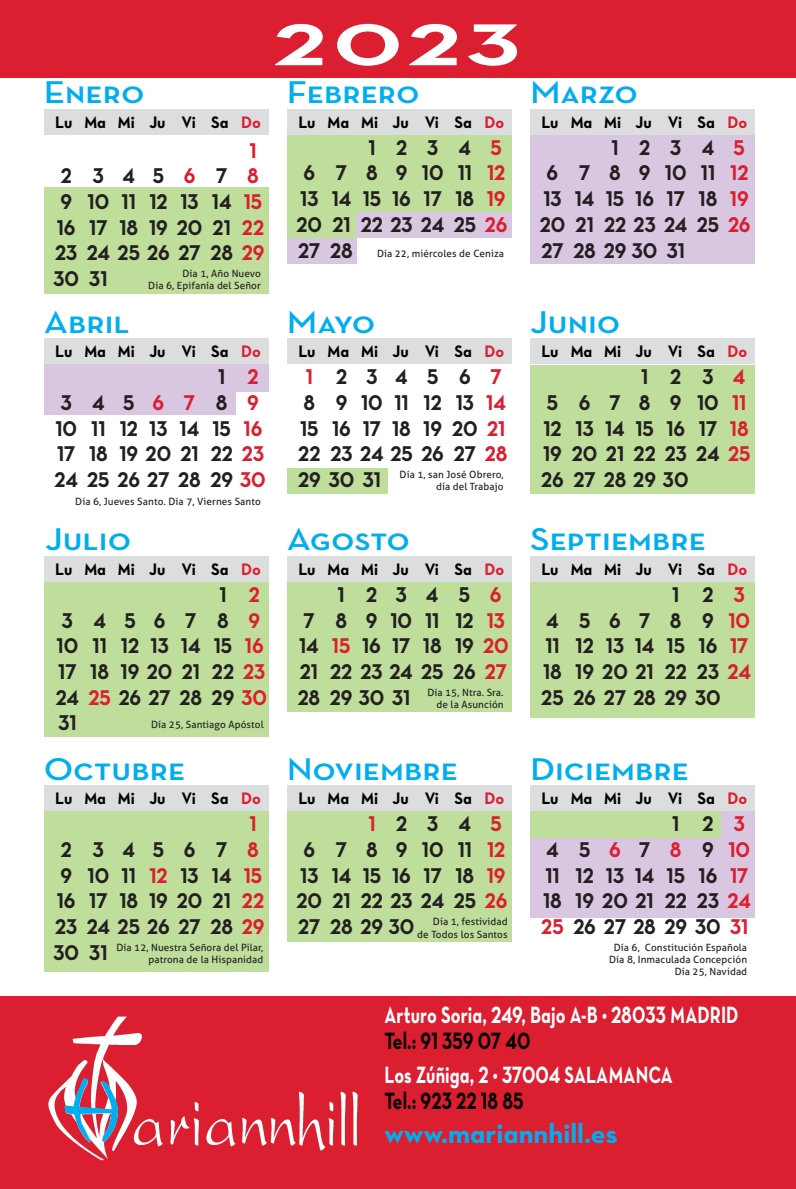
<style>
.page{position:relative;width:796px;height:1189px;background:#fff}
.page>*{position:absolute;margin:0;border:0;box-sizing:border-box;transform-origin:0 0}
.t1{font:60px "Neutra Text Bold Alt";color:#fff;scale:1.54 1}
.t2{font:32px "Neutra Text Demi SC";color:#00aeef;scale:1.15 1}
.t3{font:28px "Neutra Text Bold Alt";color:#00aeef}
.t4{font:24px "Neutra Text Bold Alt";letter-spacing:.005em;color:#fff;scale:.75 1}
.t5{font:24px "Neutra Text Bold Alt";letter-spacing:.005em;color:#000002;scale:.75 1}
.t6{font:21.6px/25.6px "Neutra Text Bold Alt";color:#231f20;scale:.9 1}
.t7{font:21.6px "Neutra Text Bold Alt";color:#db1f31;scale:.9 1}
.t8{font:16.8px "Neutra Text Bold Alt";letter-spacing:-.01em;color:#000002;scale:.95 1}
.t9{font:10px/12px "Aller";letter-spacing:.01em;color:#231f20;text-align:right}
.s1{color:#db1f31}
</style>
<div class="page">
<div style="left:0;top:996px;width:795px;height:193px;background:#db1f31"></div>
<div style="left:0;top:0;width:795px;height:78px;background:#db1f31"></div>
<img style="left:48px;top:1016px;width:310px;height:145px">
<img style="left:61px;top:1064px;width:61px;height:83px">
<div style="left:44px;top:187px;width:224px;height:107px;background:#bfdd9b"></div>
<div style="left:529px;top:365px;width:225px;height:128px;background:#bfdd9b"></div>
<div style="left:287px;top:468px;width:100px;height:25px;background:#bfdd9b"></div>
<div style="left:287px;top:135px;width:224px;height:103px;background:#bfdd9b"></div>
<div style="left:529px;top:135px;width:225px;height:129px;background:#d9c6e0"></div>
<div style="left:356px;top:212px;width:155px;height:25px;background:#d9c6e0"></div>
<div style="left:287px;top:238px;width:69px;height:26px;background:#d9c6e0"></div>
<div style="left:44px;top:364px;width:224px;height:51px;background:#d9c6e0"></div>
<div style="left:236px;top:392px;width:32px;height:38px;background:#fff"></div>
<div style="left:44px;top:109px;width:224px;height:25px;background:#dcdddf"></div>
<div style="left:287px;top:109px;width:224px;height:25px;background:#dcdddf"></div>
<div style="left:529px;top:109px;width:225px;height:25px;background:#dcdddf"></div>
<div style="left:44px;top:338px;width:224px;height:26px;background:#dcdddf"></div>
<div style="left:287px;top:338px;width:224px;height:26px;background:#dcdddf"></div>
<div style="left:529px;top:338px;width:225px;height:26px;background:#dcdddf"></div>
<div style="left:44px;top:580px;width:224px;height:157px;background:#bfdd9b"></div>
<div style="left:44px;top:556px;width:224px;height:25px;background:#dcdddf"></div>
<div style="left:287px;top:580px;width:224px;height:132px;background:#bfdd9b"></div>
<div style="left:287px;top:556px;width:224px;height:25px;background:#dcdddf"></div>
<div style="left:529px;top:580px;width:225px;height:138px;background:#bfdd9b"></div>
<div style="left:529px;top:556px;width:225px;height:25px;background:#dcdddf"></div>
<div style="left:44px;top:810px;width:224px;height:161px;background:#bfdd9b"></div>
<div style="left:44px;top:785px;width:224px;height:26px;background:#dcdddf"></div>
<div style="left:287px;top:810px;width:224px;height:131px;background:#bfdd9b"></div>
<div style="left:529px;top:805px;width:191px;height:33px;background:#bfdd9b"></div>
<div style="left:529px;top:838px;width:225px;height:79px;background:#d9c6e0"></div>
<div style="left:720px;top:811px;width:34px;height:27px;background:#d9c6e0"></div>
<div style="left:287px;top:785px;width:224px;height:26px;background:#dcdddf"></div>
<div style="left:529px;top:785px;width:225px;height:26px;background:#dcdddf"></div>
<h2 class="t2" style="left:44px;top:73px;width:89px">Enero</h2>
<p class="t8" style="left:55px;top:112px;width:218px">Lu Ma Mi Ju Vi Sa <span class="s1">Do</span></p>
<p class="t7" style="left:249px;top:138px;width:9px">1</p>
<p class="t6" style="left:61px;top:163px;width:221px">23 4 5<span class="s1">6</span> 7<span class="s1">8</span></p>
<p class="t6" style="left:60px;top:189px;width:226px">9 10 11 12 13 14 <span class="s1">15</span></p>
<p class="t6" style="left:57px;top:214px;width:232px">16 17 18 19 20 21 <span class="s1">22</span></p>
<p class="t6" style="left:55px;top:240px;width:234px">23 24 25 26 27 28 <span class="s1">29</span></p>
<p class="t6" style="left:53px;top:266px;width:62px">30 31</p>
<p class="t9" style="left:148px;top:268px;width:114px">Día 1, Año Nuevo<br>Día 6, Epifanía del Señor</p>
<h2 class="t2" style="left:44px;top:303px;width:76px">Abril</h2>
<p class="t8" style="left:55px;top:341px;width:218px">Lu Ma Mi Ju Vi Sa <span class="s1">Do</span></p>
<p class="t6" style="left:54px;top:364px;width:236px;text-indent:164px">1 <span class="s1">2<br></span>34 5 <span class="s1">6 7</span> 8<span class="s1">9<br></span>10 11 12 13 14 15 <span class="s1">16<br></span>17 18 19 20 21 22 <span class="s1">23<br></span>24 25 26 27 28 29 <span class="s1">30</span></p>
<p class="t9" style="left:75px;top:496px;width:187px">Día 6, Jueves Santo. Día 7, Viernes Santo</p>
<h1 class="t1" style="left:274px;top:9px;width:161px">2023</h1>
<h2 class="t2" style="left:287px;top:73px;width:117px">Febrero</h2>
<p class="t8" style="left:298px;top:112px;width:218px">Lu Ma Mi Ju Vi Sa <span class="s1">Do</span></p>
<p class="t6" style="left:368px;top:134px;width:150px">1234 <span class="s1">5</span></p>
<p class="t6" style="left:303px;top:160px;width:225px">6 7 8 9 10 11 <span class="s1">12</span></p>
<p class="t6" style="left:300px;top:186px;width:229px">13 14 15 16 17 18 <span class="s1">19</span></p>
<p class="t6" style="left:296px;top:212px;width:236px">20 21 22 23 24 25 <span class="s1">26</span></p>
<p class="t6" style="left:298px;top:237px;width:62px">27 28</p>
<p class="t9" style="left:377px;top:247px;width:128px">Día 22, miércoles de Ceniza</p>
<h2 class="t2" style="left:287px;top:303px;width:78px">Mayo</h2>
<p class="t8" style="left:298px;top:341px;width:218px">Lu Ma Mi Ju Vi Sa <span class="s1">Do</span></p>
<p class="t6" style="left:298px;top:364px;width:234px;text-indent:8px"><span class="s1">1</span> 2 3 4 56<span class="s1">7<br></span>8 9 10 11 12 13 <span class="s1">14<br></span>15 16 17 18 19 20 <span class="s1">21<br></span>22 23 24 25 26 27 <span class="s1">28<br></span>29 30 31</p>
<p class="t9" style="left:399px;top:468px;width:105px">Día 1, san José Obrero, día del Trabajo</p>
<h2 class="t2" style="left:45px;top:520px;width:76px">Julio</h2>
<p class="t8" style="left:55px;top:559px;width:218px">Lu Ma Mi Ju Vi Sa <span class="s1">Do</span></p>
<p class="t6" style="left:56px;top:581px;width:236px;text-indent:164px">1 <span class="s1">2<br></span>34 5 678<span class="s1">9<br></span>10 11 12 13 14 15 <span class="s1">16<br></span>17 18 19 20 21 22 <span class="s1">23<br></span>24 <span class="s1">25</span> 26 27 28 29 <span class="s1">30<br></span>31</p>
<p class="t9" style="left:151px;top:718px;width:114px">Día 25, Santiago Apóstol</p>
<h2 class="t2" style="left:287px;top:520px;width:109px">Agosto</h2>
<p class="t8" style="left:298px;top:559px;width:218px">Lu Ma Mi Ju Vi Sa <span class="s1">Do</span></p>
<p class="t6" style="left:297px;top:581px;width:236px;text-indent:40px">12 3 45<span class="s1">6<br></span>7 8 9 10 11 12 <span class="s1">13<br></span>14 <span class="s1">15</span> 16 17 18 19 <span class="s1">20<br></span>21 22 23 24 25 26 <span class="s1">27<br></span>28 29 30 31</p>
<p class="t9" style="left:427px;top:686px;width:78px">Día 15, Ntra. Sra. de la Asunción</p>
<h2 class="t2" style="left:44px;top:750px;width:124px">Octubre</h2>
<p class="t8" style="left:55px;top:788px;width:218px">Lu Ma Mi Ju Vi Sa <span class="s1">Do</span></p>
<p class="t7" style="left:249px;top:811px;width:9px">1</p>
<p class="t6" style="left:61px;top:837px;width:221px">23 4 567<span class="s1">8</span></p>
<p class="t6" style="left:60px;top:862px;width:226px">9 10 11 <span class="s1">12</span> 13 14 <span class="s1">15</span></p>
<p class="t6" style="left:57px;top:888px;width:232px">16 17 18 19 20 21 <span class="s1">22</span></p>
<p class="t6" style="left:55px;top:914px;width:234px">23 24 25 26 27 28 <span class="s1">29</span></p>
<p class="t6" style="left:53px;top:939px;width:62px">30 31</p>
<p class="t9" style="left:116px;top:941px;width:148px">Día 12, Nuestra Señora del Pilar, patrona de la Hispanidad</p>
<h2 class="t2" style="left:287px;top:750px;width:150px">Noviembre</h2>
<p class="t8" style="left:298px;top:788px;width:218px">Lu Ma Mi Ju Vi Sa <span class="s1">Do</span></p>
<p class="t6" style="left:368px;top:811px;width:150px"><span class="s1">1</span> 234 <span class="s1">5</span></p>
<p class="t6" style="left:303px;top:837px;width:225px">6 7 8 9 10 11 <span class="s1">12</span></p>
<p class="t6" style="left:300px;top:862px;width:229px">13 14 15 16 17 18 <span class="s1">19</span></p>
<p class="t6" style="left:296px;top:888px;width:236px">20 21 22 23 24 25 <span class="s1">26</span></p>
<p class="t6" style="left:298px;top:914px;width:130px">27 28 29 30</p>
<p class="t9" style="left:417px;top:916px;width:92px">Día 1, festividad<br>de Todos los Santos</p>
<h2 class="t2" style="left:529px;top:73px;width:95px">Marzo</h2>
<p class="t8" style="left:541px;top:112px;width:218px">Lu Ma Mi Ju Vi Sa <span class="s1">Do</span></p>
<p class="t6" style="left:611px;top:134px;width:150px">1234 <span class="s1">5</span></p>
<p class="t6" style="left:546px;top:160px;width:225px">6 7 8 9 10 11 <span class="s1">12</span></p>
<p class="t6" style="left:543px;top:186px;width:229px">13 14 15 16 17 18 <span class="s1">19</span></p>
<p class="t6" style="left:539px;top:212px;width:236px">20 21 22 23 24 25 <span class="s1">26</span></p>
<p class="t6" style="left:541px;top:237px;width:161px">27 28 29 30 31</p>
<h2 class="t2" style="left:529px;top:303px;width:80px">Junio</h2>
<p class="t8" style="left:541px;top:341px;width:218px">Lu Ma Mi Ju Vi Sa <span class="s1">Do</span></p>
<p class="t6" style="left:541px;top:364px;width:234px;text-indent:100px">1 2 3 <span class="s1">4<br></span>5 6 7 8 9 10 <span class="s1">11<br></span>12 13 14 15 16 17 <span class="s1">18<br></span>19 20 21 22 23 24 <span class="s1">25<br></span>26 27 28 29 30</p>
<h2 class="t2" style="left:529px;top:520px;width:154px">Septiembre</h2>
<p class="t8" style="left:541px;top:559px;width:218px">Lu Ma Mi Ju Vi Sa <span class="s1">Do</span></p>
<p class="t6" style="left:541px;top:581px;width:234px;text-indent:131px">1 2 <span class="s1">3<br></span>45 6 789 <span class="s1">10<br></span>11 12 13 14 15 16 <span class="s1">17<br></span>18 19 20 21 22 23 <span class="s1">24<br></span>25 26 27 28 29 30</p>
<h2 class="t2" style="left:529px;top:750px;width:140px">Diciembre</h2>
<p class="t8" style="left:541px;top:788px;width:218px">Lu Ma Mi Ju Vi Sa <span class="s1">Do</span></p>
<p class="t6" style="left:541px;top:811px;width:234px;text-indent:131px">1 2 <span class="s1">3<br></span>45 <span class="s1">6</span> 7<span class="s1">8</span> 9 <span class="s1">10<br></span>11 12 13 14 15 16 <span class="s1">17<br></span>18 19 20 21 22 23 <span class="s1">24<br>25</span> 26 27 28 29 30 <span class="s1">31</span></p>
<p class="t9" style="left:608px;top:941px;width:139px">Día 6, Constitución Española<br>Día 8, Inmaculada Concepción<br>Día 25, Navidad</p>
<p class="t4" style="left:384px;top:1000px;width:473px">Arturo Soria, 249, Bajo A-B • 28033 MADRID</p>
<p class="t5" style="left:384px;top:1026px;width:196px">Tel.: 91 359 07 40</p>
<p class="t4" style="left:384px;top:1060px;width:385px">Los Zúñiga, 2 • 37004 SALAMANCA</p>
<p class="t5" style="left:384px;top:1086px;width:187px">Tel.: 923 22 18 85</p>
<p class="t3" style="left:384px;top:1117px;width:234px">www.mariannhill.es</p>
</div>
